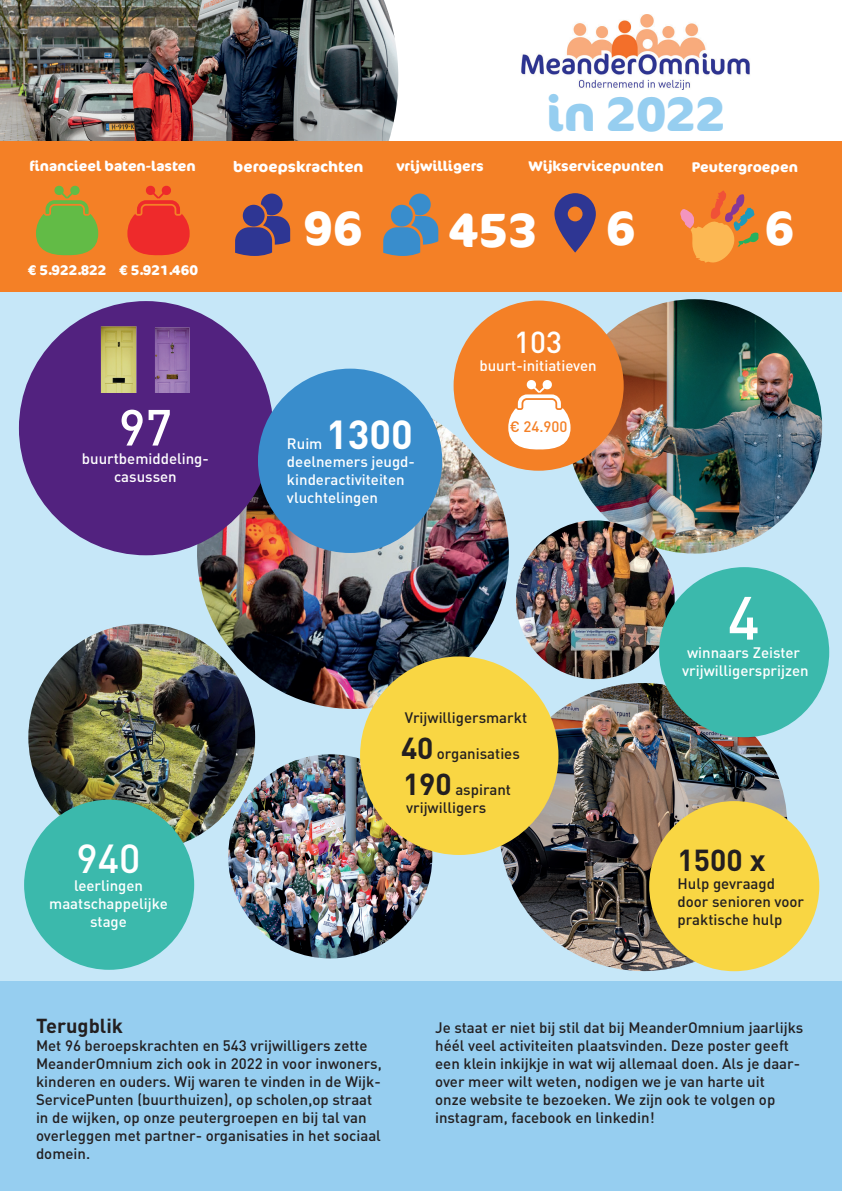
<style>
.page{position:relative;width:842px;height:1191px;background:#fff}
.page>*{position:absolute;margin:0;border:0;box-sizing:border-box;transform-origin:0 0}
.t1{font:500 60px "DINOT";color:#fff}
.t2{font:500 50px "DINOT";color:#fff}
.t3{font:700 48.3px "Cocon Pro";color:#96cef0}
.t4{font:700 48px "Cocon Pro";color:#fff}
.t5{font:700 48px "Cocon OT";color:#fff}
.t6{font:700 40px "DINOT";color:#fff}
.t7{font:500 40px "DINOT";color:#fff}
.t8{font:700 30px "DINOT";color:#231f20}
.t9{font:500 30px "DINOT";color:#fff}
.t10{font:700 20px "DINOT";color:#231f20}
.t11{font:500 15px/18px "DINOT";color:#231f20}
.t12{font:500 15px/18px "DINOT";color:#fff;text-align:center}
.t13{font:700 15px "Cocon Pro";color:#fff}
.t14{font:500 15px "DINOT";color:#f48026}
.t15{font:700 14px "Cocon Pro";color:#fff}
.s1{font-weight:700;font-size:30px}
</style>
<div class="page">
<div style="left:0;top:142px;width:842px;height:908px;background:#c6e7f8"></div>
<img style="left:197px;top:397px;width:312px;height:312px;border-radius:156px">
<img style="left:28px;top:624px;width:227px;height:226px;border-radius:113px">
<img style="left:521px;top:14px;width:229px;height:75px">
<img style="left:499px;top:683px;width:288px;height:288px;border-radius:144px">
<img style="left:0;top:0;width:398px;height:142px">
<img style="left:572px;top:299px;width:250px;height:254px">
<div style="left:24px;top:799px;width:170px;height:170px;background:#3bb9ac;border-radius:50%"></div>
<div style="left:649px;top:801px;width:170px;height:170px;background:#f9d643;border-radius:50%"></div>
<img style="left:228px;top:754px;width:204px;height:204px;border-radius:102px">
<div style="left:0;top:142px;width:842px;height:150px;background:#f48026"></div>
<svg style="left:127px;top:185px;width:63px;height:71px"></svg>
<svg style="left:36px;top:185px;width:62px;height:71px"></svg>
<svg style="left:680px;top:190px;width:79px;height:73px"></svg>
<svg style="left:554px;top:193px;width:42px;height:59px"></svg>
<svg style="left:235px;top:193px;width:55px;height:63px"></svg>
<svg style="left:383px;top:193px;width:55px;height:63px"></svg>
<div style="left:454px;top:300px;width:170px;height:171px;background:#f48026;border-radius:50%"></div>
<svg style="left:508px;top:380px;width:62px;height:70px"></svg>
<div style="left:360px;top:656px;width:198px;height:199px;background:#f9d643;border-radius:50%"></div>
<img style="left:516px;top:520px;width:159px;height:159px;border-radius:79px">
<div style="left:659px;top:567px;width:170px;height:170px;background:#3bb9ac;border-radius:50%"></div>
<div style="left:0;top:982px;width:842px;height:209px;background:#96cef0"></div>
<div style="left:19px;top:301px;width:254px;height:254px;background:#52227f;border-radius:50%"></div>
<div style="left:258px;top:369px;width:184px;height:184px;background:#398dcc;border-radius:50%"></div>
<img style="left:100px;top:326px;width:90px;height:66px">
<p class="t15" style="left:30px;top:156px;width:168px">financieel baten-lasten</p>
<p class="t15" style="left:28px;top:260px;width:172px">€ 5.922.822 € 5.921.460</p>
<h2 class="t2" style="left:119px;top:393px;width:55px">97</h2>
<p class="t12" style="left:82px;top:448px;width:128px">buurtbemiddeling&shy;casussen</p>
<h3 class="t3" style="left:546px;top:80px;width:181px">in 2022</h3>
<p class="t13" style="left:233px;top:156px;width:132px">beroepskrachten</p>
<p class="t15" style="left:396px;top:156px;width:89px">vrijwilligers</p>
<p class="t15" style="left:528px;top:156px;width:137px">Wijkservicepunten</p>
<p class="t15" style="left:692px;top:157px;width:107px">Peutergroepen</p>
<h3 class="t4" style="left:304px;top:195px;width:61px">96</h3>
<h3 class="t5" style="left:449px;top:202px;width:90px">453</h3>
<h3 class="t4" style="left:765px;top:195px;width:31px">6</h3>
<h3 class="t4" style="left:606px;top:195px;width:31px">6</h3>
<h3 class="t6" style="left:326px;top:407px;width:88px">1300</h3>
<p class="t12" style="left:287px;top:452px;width:129px;text-align:left">deelnemers jeugd&shy;kinderactiviteiten vluchtelingen</p>
<p class="t12" style="left:287px;top:434px;width:37px">Ruim</p>
<h3 class="t9" style="left:514px;top:322px;width:49px">103</h3>
<p class="t12" style="left:479px;top:356px;width:119px">buurt-initiatieven</p>
<p class="t14" style="left:510px;top:416px;width:59px">€ 24.900</p>
<h3 class="t7" style="left:77px;top:831px;width:65px">940</h3>
<p class="t12" style="left:49px;top:876px;width:120px">leerlingen maatschappelijke stage</p>
<p class="t11" style="left:405px;top:708px;width:124px">Vrijwilligersmarkt</p>
<p class="t11" style="left:401px;top:744px;width:120px"><span class="s1">40</span> organisaties</p>
<p class="t11" style="left:403px;top:780px;width:110px"><span class="s1">190</span> aspirant vrijwilligers</p>
<h1 class="t1" style="left:728px;top:577px;width:33px">4</h1>
<p class="t12" style="left:682px;top:642px;width:128px">winnaars Zeister vrijwilligersprijzen</p>
<h3 class="t8" style="left:677px;top:839px;width:89px">1500 x</h3>
<p class="t11" style="left:677px;top:873px;width:128px">Hulp gevraagd door senioren voor praktische hulp</p>
<h3 class="t10" style="left:36px;top:1012px;width:89px">Terugblik</h3>
<p class="t11" style="left:36px;top:1035px;width:347px">Met 96 beroepskrachten en 543 vrijwilligers zette MeanderOmnium zich ook in 2022 in voor inwoners, kinderen en ouders. Wij waren te vinden in de Wijk-ServicePunten (buurthuizen), op scholen,op straat in de wijken, op onze peutergroepen en bij tal van overleggen met partner- organisaties in het sociaal domein.</p>
<p class="t11" style="left:435px;top:1017px;width:370px">Je staat er niet bij stil dat bij MeanderOmnium jaarlijks héél veel activiteiten plaatsvinden. Deze poster geeft een klein inkijkje in wat wij allemaal doen. Als je daar&shy;over meer wilt weten, nodigen we je van harte uit<br>onze website te bezoeken. We zijn ook te volgen op instagram, facebook en linkedin!</p>
</div>
